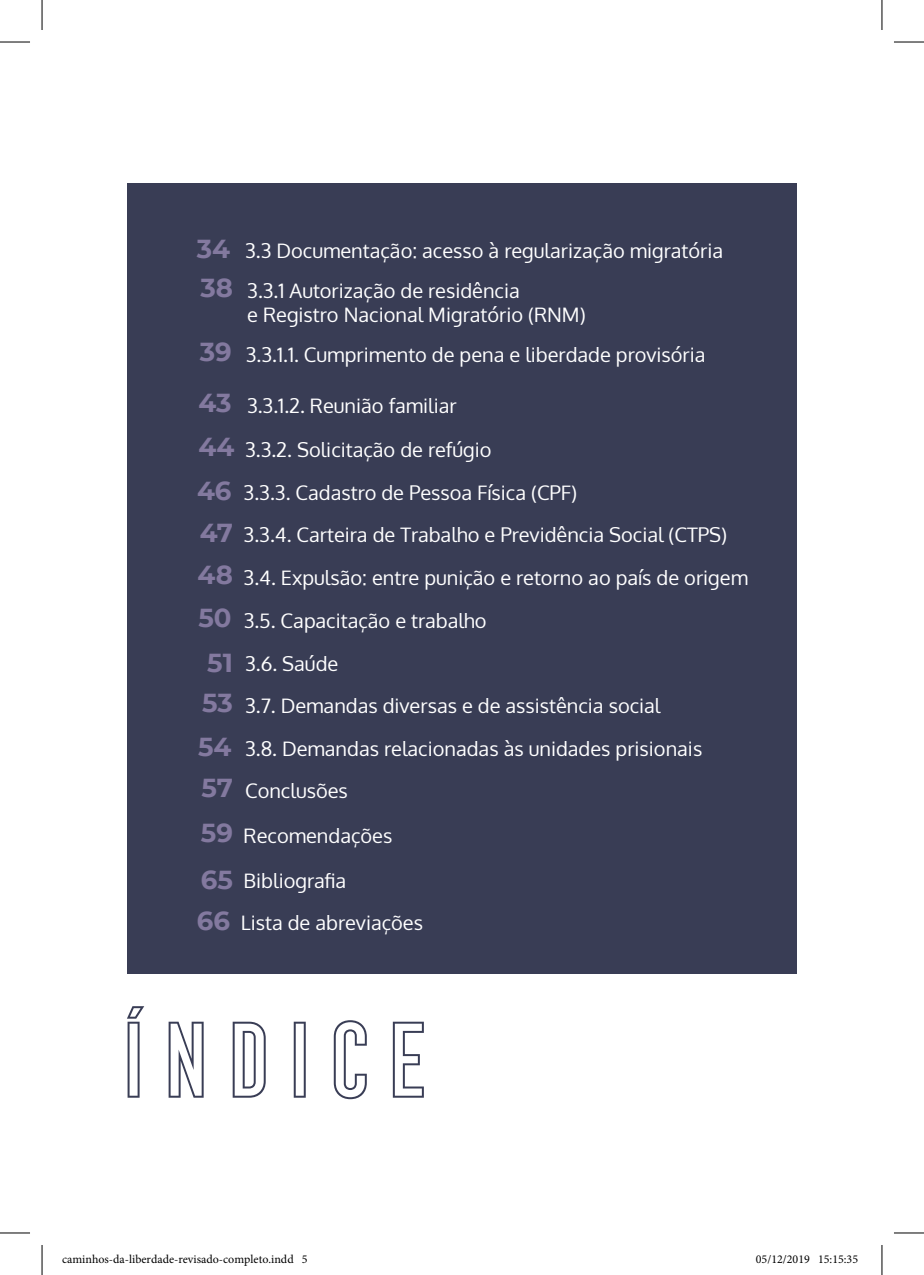
<style>
.page{position:relative;width:924px;height:1275px;background:#fff}
.page>*{position:absolute;margin:0;border:0;box-sizing:border-box;transform-origin:0 0}
.t1{font:100px "Frontage Condensed Outline";letter-spacing:.03em;color:#393d55}
.t2{font:700 26px/50.6px "Montserrat";color:#83799f}
.t3{font:20px/42.4px "Oxygen";color:#fff}
.t4{font:12px "Minion Pro";color:#000}
.s1{font-family:"Montserrat";font-weight:700;font-size:26px;color:#83799f}
</style>
<div class="page">
<div style="left:127px;top:183px;width:669px;height:791px;background:#393d55"></div>
<hr style="left:0;top:42px;width:30px;height:1px;background:#000">
<hr style="left:893px;top:42px;width:30px;height:1px;background:#000">
<hr style="left:0;top:1232px;width:30px;height:1px;background:#000">
<hr style="left:893px;top:1232px;width:30px;height:1px;background:#000">
<hr style="left:42px;top:0;width:1px;height:30px;background:#000">
<hr style="left:42px;top:1245px;width:1px;height:30px;background:#000">
<hr style="left:881px;top:0;width:1px;height:30px;background:#000">
<hr style="left:881px;top:1245px;width:1px;height:30px;background:#000">
<div style="left:755px;top:1255px;width:6px;height:8px;border:1px solid #fff;border-radius:50%"></div>
<svg style="left:756px;top:1255px;width:5px;height:8px"></svg>
<p class="t3" style="left:197px;top:229px;width:527px"><span class="s1">34</span> 3.3 Documentação: acesso à regularização migratória</p>
<h2 class="t2" style="left:200px;top:261px;width:34px">38</h2>
<p class="t3" style="left:247px;top:279px;width:340px;line-height:24px">3.3.1 Autorização de residência<br>e Registro Nacional Migratório (RNM)</p>
<p class="t3" style="left:246px;top:334px;width:461px">3.3.1.1. Cumprimento de pena e liberdade provisória</p>
<p class="t3" style="left:247px;top:384px;width:211px">3.3.1.2. Reunião familiar</p>
<p class="t3" style="left:197px;top:428px;width:531px"><span class="s1">44</span> 3.3.2. Solicitação de refúgio<br><span class="s1">46</span> 3.3.3. Cadastro de Pessoa Física (CPF)<br><span class="s1">47</span> 3.3.4. Carteira de Trabalho e Previdência Social (CTPS)</p>
<p class="t3" style="left:197px;top:557px;width:551px"><span class="s1">48</span> 3.4. Expulsão: entre punição e retorno ao país de origem</p>
<p class="t3" style="left:198px;top:600px;width:289px"><span class="s1">50</span> 3.5. Capacitação e trabalho</p>
<p class="t3" style="left:207px;top:643px;width:132px"><span class="s1">51</span> 3.6. Saúde</p>
<p class="t3" style="left:202px;top:684px;width:459px"><span class="s1">53</span> 3.7. Demandas diversas e de assistência social</p>
<p class="t3" style="left:198px;top:727px;width:505px"><span class="s1">54</span> 3.8. Demandas relacionadas às unidades prisionais</p>
<p class="t3" style="left:201px;top:769px;width:148px"><span class="s1">57</span> Conclusões</p>
<p class="t3" style="left:201px;top:815px;width:193px"><span class="s1">59</span> Recomendações</p>
<p class="t3" style="left:197px;top:860px;width:227px;line-height:41.4px"><span class="s1">65</span> Bibliografia<br><span class="s1">66</span> Lista de abreviações</p>
<h2 class="t2" style="left:198px;top:325px;width:35px">39<br>43</h2>
<h1 class="t1" style="left:111px;top:1003px;width:320px">ÍNDICE</h1>
<p class="t4" style="left:62px;top:1251px;width:247px">caminhos-da-liberdade-revisado-completo.indd 5</p>
<p class="t4" style="left:755px;top:1251px;width:104px">05/12/2019 15:15:35</p>
</div>
